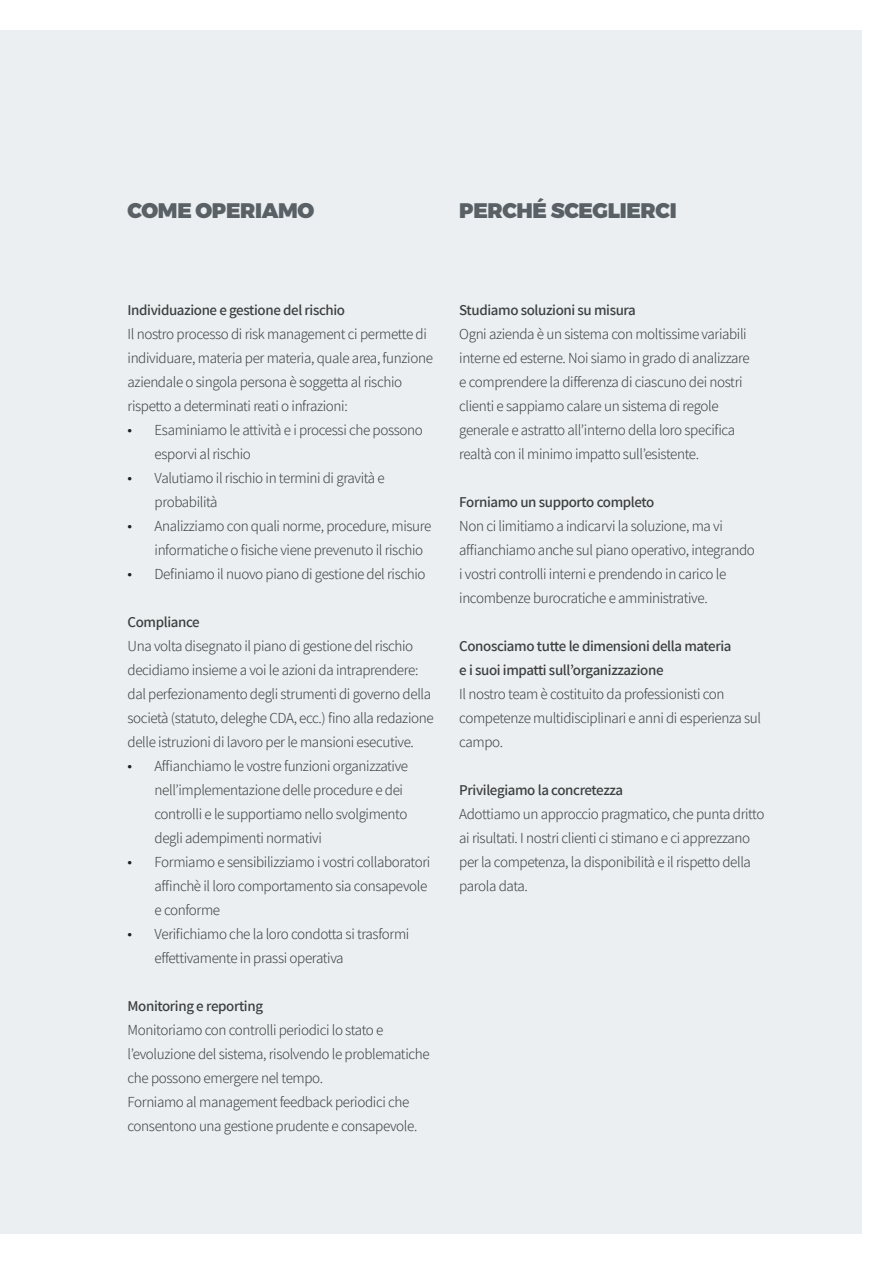
<style>
.page{position:relative;width:893px;height:1263px;background:#fff}
.page>*{position:absolute;margin:0;border:0;box-sizing:border-box;transform-origin:0 0}
.t1{font:900 21px "Montserrat";letter-spacing:-.015em;color:#5a6166}
._000bodybig{font:300 15px/24px "Assistant";letter-spacing:-.025em;color:#3e3e3f}
._000bodybig-2{font:600 15px "Assistant";letter-spacing:-.025em;color:#3e3e3f}
.s1{font-family:"Myriad Pro";font-weight:400;font-size:16.5px;color:#231f20}
</style>
<div class="page">
<div style="left:0;top:30px;width:862px;height:1203px;background:#ebeff1"></div>
<p class="t1" style="left:128px;top:193px;width:188px">COME OPERIAMO</p>
<p class="t1" style="left:459px;top:193px;width:219px">PERCHÉ SCEGLIERCI</p>
<p class="_000bodybig-2" style="left:128px;top:300px;width:219px">Individuazione e gestione del rischio</p>
<p class="_000bodybig" style="left:128px;top:321px;width:307px">Il nostro processo di risk management ci permette di individuare, materia per materia, quale area, funzione aziendale o singola persona è soggetta al rischio rispetto a determinati reati o infrazioni:</p>
<p class="_000bodybig" style="left:155px;top:417px;width:270px;text-indent:-27px"><span class="s1">•</span> Esaminiamo le attività e i processi che possono esporvi al rischio</p>
<p class="_000bodybig" style="left:155px;top:465px;width:232px;text-indent:-27px"><span class="s1">•</span> Valutiamo il rischio in termini di gravità e probabilità</p>
<p class="_000bodybig" style="left:155px;top:513px;width:278px;text-indent:-27px"><span class="s1">•</span> Analizziamo con quali norme, procedure, misure informatiche o fisiche viene prevenuto il rischio</p>
<p class="_000bodybig" style="left:128px;top:561px;width:299px"><span class="s1">•</span> Definiamo il nuovo piano di gestione del rischio</p>
<p class="_000bodybig-2" style="left:128px;top:612px;width:74px">Compliance</p>
<p class="_000bodybig" style="left:128px;top:633px;width:308px">Una volta disegnato il piano di gestione del rischio decidiamo insieme a voi le azioni da intraprendere: dal perfezionamento degli strumenti di governo della società (statuto, deleghe CDA, ecc.) fino alla redazione delle istruzioni di lavoro per le mansioni esecutive.</p>
<p class="_000bodybig" style="left:155px;top:753px;width:255px;text-indent:-27px"><span class="s1">•</span> Affianchiamo le vostre funzioni organizzative nell’implementazione delle procedure e dei controlli e le supportiamo nello svolgimento degli adempimenti normativi</p>
<p class="_000bodybig" style="left:155px;top:849px;width:277px;text-indent:-27px"><span class="s1">•</span> Formiamo e sensibilizziamo i vostri collaboratori affinchè il loro comportamento sia consapevole e conforme</p>
<p class="_000bodybig" style="left:155px;top:921px;width:256px;text-indent:-27px"><span class="s1">•</span> Verifichiamo che la loro condotta si trasformi effettivamente in prassi operativa</p>
<p class="_000bodybig-2" style="left:128px;top:996px;width:137px">Monitoring e reporting</p>
<p class="_000bodybig" style="left:128px;top:1017px;width:304px">Monitoriamo con controlli periodici lo stato e l’evoluzione del sistema, risolvendo le problematiche che possono emergere nel tempo.</p>
<p class="_000bodybig" style="left:128px;top:1089px;width:291px">Forniamo al management feedback periodici che consentono una gestione prudente e consapevole.</p>
<p class="_000bodybig-2" style="left:459px;top:300px;width:178px">Studiamo soluzioni su misura</p>
<p class="_000bodybig" style="left:459px;top:321px;width:292px">Ogni azienda è un sistema con moltissime variabili interne ed esterne. Noi siamo in grado di analizzare e comprendere la differenza di ciascuno dei nostri clienti e sappiamo calare un sistema di regole generale e astratto all’interno della loro specifica realtà con il minimo impatto sull’esistente.</p>
<p class="_000bodybig-2" style="left:459px;top:492px;width:197px">Forniamo un supporto completo</p>
<p class="_000bodybig" style="left:459px;top:513px;width:297px">Non ci limitiamo a indicarvi la soluzione, ma vi affianchiamo anche sul piano operativo, integrando i vostri controlli interni e prendendo in carico le incombenze burocratiche e amministrative.</p>
<p class="_000bodybig-2" style="left:459px;top:636px;width:274px">Conosciamo tutte le dimensioni della materia</p>
<p class="_000bodybig-2" style="left:459px;top:660px;width:206px">e i suoi impatti sull’organizzazione</p>
<p class="_000bodybig" style="left:459px;top:681px;width:303px">Il nostro team è costituito da professionisti con competenze multidisciplinari e anni di esperienza sul campo.</p>
<p class="_000bodybig-2" style="left:459px;top:780px;width:165px">Privilegiamo la concretezza</p>
<p class="_000bodybig" style="left:459px;top:801px;width:307px">Adottiamo un approccio pragmatico, che punta dritto ai risultati. I nostri clienti ci stimano e ci apprezzano per la competenza, la disponibilità e il rispetto della parola data.</p>
</div>
